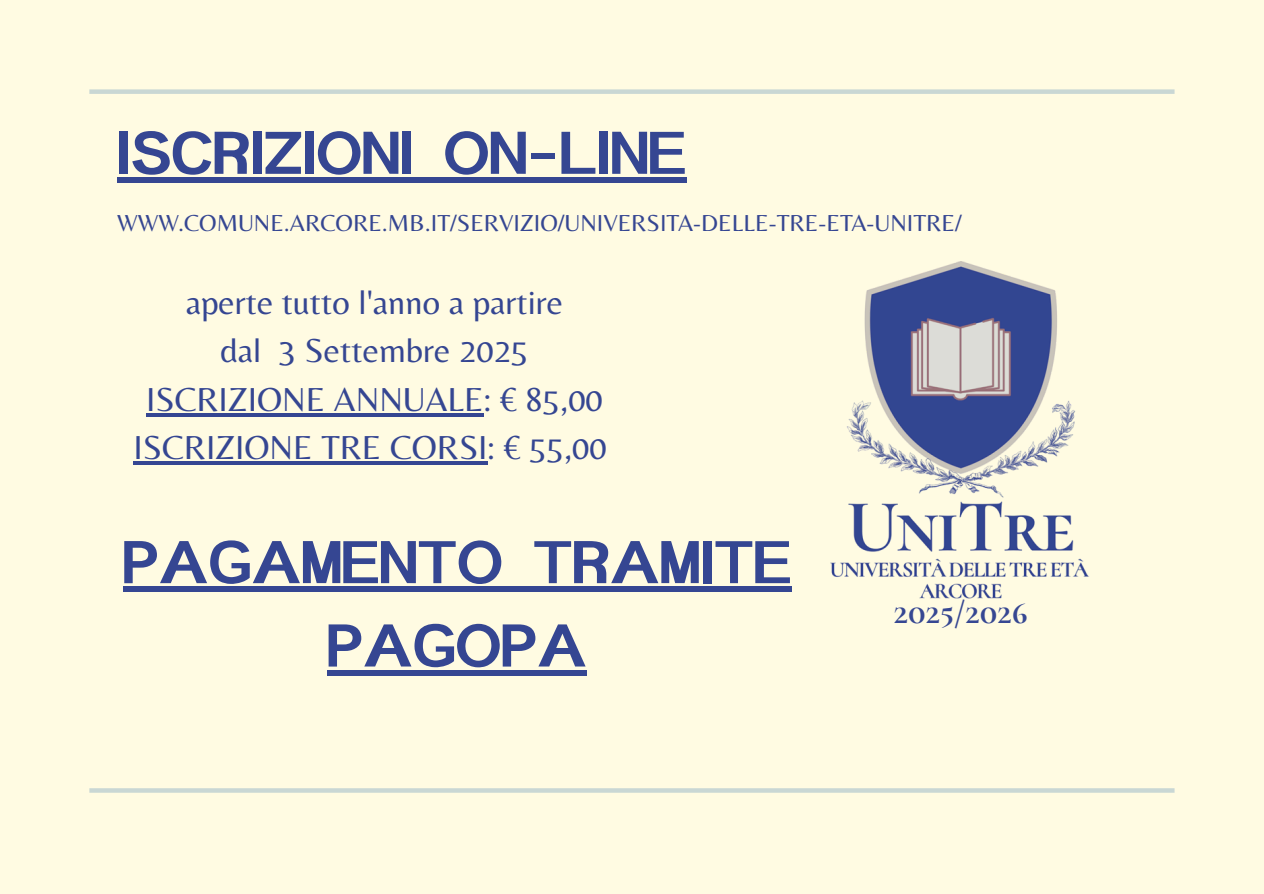
<style>
.page{position:relative;width:1264px;height:894px;background:#fff}
.page>*{position:absolute;margin:0;border:0;box-sizing:border-box;transform-origin:0 0}
.t1{font:60.15px/83.2px "Baekmuk Headline";color:#354692;text-align:center}
.t2{font:34.5px/48.4px "Belleza";color:#354692;text-align:center}
.t3{font:700 32.1px "Cormorant SC";color:#364792}
.t4{font:24px "Belleza";color:#354692}
</style>
<div class="page">
<div style="left:0;top:0;width:1263px;height:893px;background:#fffbe2"></div>
<div style="left:89px;top:89px;width:1085px;height:5px;background:#c9d7d4"></div>
<hr style="left:89px;top:788px;width:1085px;height:4px;background:#c9d7d4">
<img style="left:791px;top:261px;width:298px;height:338px">
<hr style="left:146px;top:413px;width:338px;height:3px;background:#354692">
<hr style="left:133px;top:461px;width:354px;height:4px;background:#354692">
<div style="left:123px;top:586px;width:668px;height:6px;background:#354692"></div>
<div style="left:327px;top:669px;width:260px;height:6px;background:#354692"></div>
<div style="left:117px;top:177px;width:569px;height:6px;background:#354692"></div>
<h1 class="t1" style="left:117px;top:114px;width:570px">ISCRIZIONI ON-LINE</h1>
<p class="t4" style="left:117px;top:208px;width:846px">WWW.COMUNE.ARCORE.MB.IT/SERVIZIO/UNIVERSITA-DELLE-TRE-ETA-UNITRE/</p>
<p class="t2" style="left:186px;top:277px;width:379px">aperte tutto l'anno a partire</p>
<p class="t2" style="left:221px;top:326px;width:309px">dal 3 Settembre 2025</p>
<p class="t2" style="left:133px;top:374px;width:475px">ISCRIZIONE ANNUALE: € 85,00<br>ISCRIZIONE TRE CORSI: € 55,00</p>
<h1 class="t1" style="left:123px;top:523px;width:670px">PAGAMENTO TRAMITE<br>PAGOPA</h1>
<p class="t3" style="left:893px;top:593px;width:136px">2025/2026</p>
</div>
